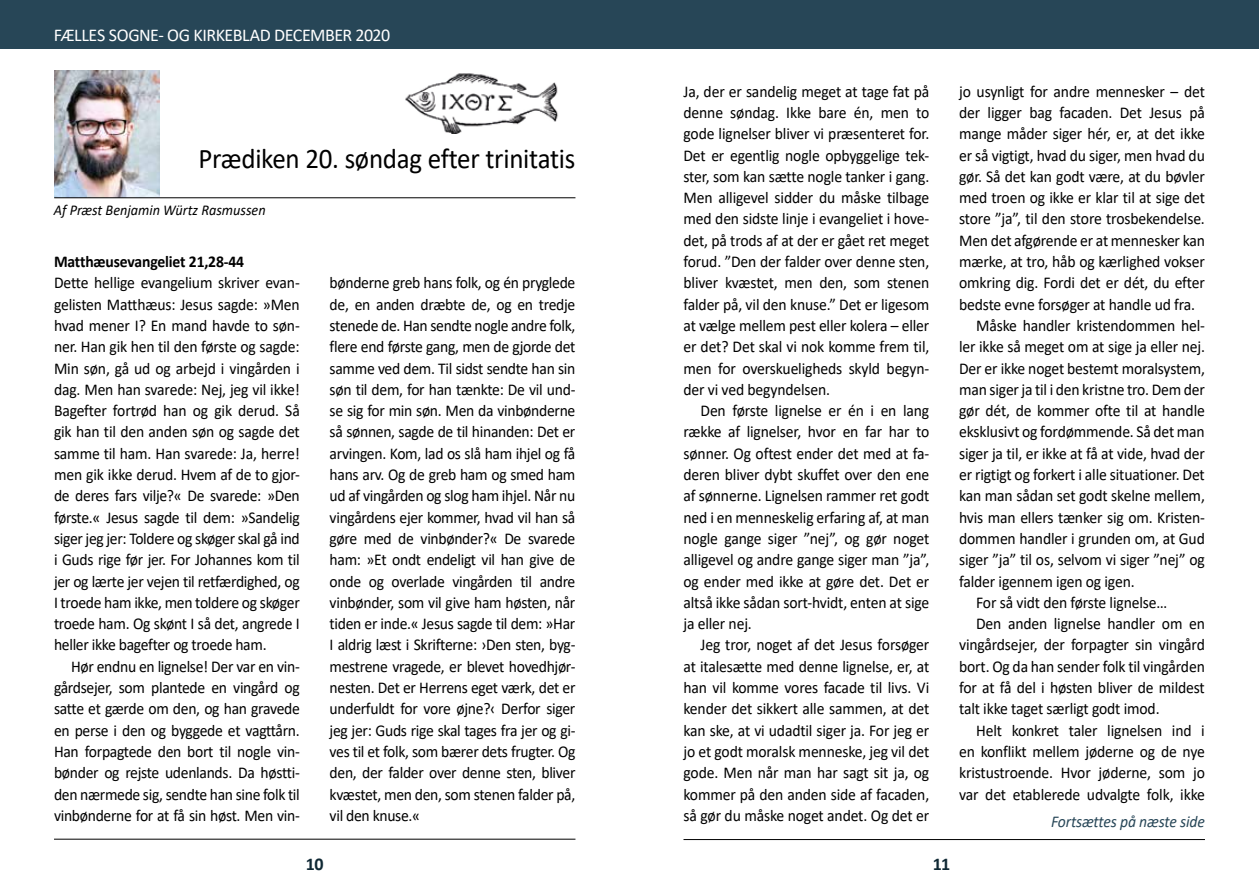
<style>
.page{position:relative;width:1259px;height:893px;background:#fff}
.page>*{position:absolute;margin:0;border:0;box-sizing:border-box;transform-origin:0 0}
.t1{font:28.5px "Calibri";letter-spacing:-.01em;color:#000;scale:.95 1}
.t2{font:18px "Calibri";letter-spacing:-.03em;color:#fff}
.t3{font:700 18px "Calibri";color:#0f2834}
.t4{font:16.5px/21.3px "Calibri";letter-spacing:-.01em;color:#000;text-align:justify;scale:.95 1}
.t5{font:700 16.5px "Calibri";letter-spacing:-.01em;color:#000;scale:.95 1}
.t6{font:italic 16.5px "Calibri";letter-spacing:-.01em;color:#274657;scale:.95 1}
.t7{font:italic 15px "Calibri";color:#000;scale:.95 1}
</style>
<div class="page">
<hr style="left:54px;top:839px;width:521px;height:1px;background:#000">
<hr style="left:683px;top:839px;width:522px;height:1px;background:#000">
<img style="left:405px;top:73px;width:154px;height:60px">
<img style="left:54px;top:70px;width:105px;height:127px">
<hr style="left:54px;top:197px;width:521px;height:1px;background:#000">
<div style="left:617px;top:0;width:642px;height:49px;background:#274657"></div>
<div style="left:0;top:0;width:642px;height:49px;background:#274657"></div>
<p class="t2" style="left:64px;top:18px;width:363px">PRÆDIKEN FRA GUDSTJENESTEN 21. OKTOBER 2019</p>
<p class="t2" style="left:54px;top:23px;width:338px">FÆLLES SOGNE- OG KIRKEBLAD DECEMBER 2020</p>
<h1 class="t1" style="left:198px;top:139px;width:398px">Prædiken 20. søndag efter trinitatis</h1>
<p class="t7" style="left:54px;top:200px;width:224px">Af Præst Benjamin Würtz Rasmussen</p>
<p class="t5" style="left:54px;top:250px;width:202px">Matthæusevangeliet 21,28-44</p>
<p class="t4" style="left:54px;top:272px;width:260px">Dette hellige evangelium skriver evan&shy;gelisten Matthæus: Jesus sagde: »Men hvad mener I? En mand havde to søn&shy;ner. Han gik hen til den første og sagde:<br>Min søn, gå ud og arbejd i vingården i dag. Men han svarede: Nej, jeg vil ikke!<br>Bagefter fortrød han og gik derud. Så gik han til den anden søn og sagde det samme til ham. Han svarede: Ja, herre! men gik ikke derud. Hvem af de to gjor&shy;de deres fars vilje?« De svarede: »Den første.« Jesus sagde til dem: »Sandelig siger jeg jer: Toldere og skøger skal gå ind i Guds rige før jer. For Johannes kom til jer og lærte jer vejen til retfærdighed, og I troede ham ikke, men toldere og skøger troede ham. Og skønt I så det, angrede I heller ikke bagefter og troede ham.</p>
<p class="t4" style="left:54px;top:655px;width:260px;text-indent:17px">Hør endnu en lignelse! Der var en vin&shy;gårdsejer, som plantede en vingård og satte et gærde om den, og han gravede en perse i den og byggede et vagttårn.<br>Han forpagtede den bort til nogle vin&shy;bønder og rejste udenlands. Da høstti&shy;den nærmede sig, sendte han sine folk til vinbønderne for at få sin høst. Men vin-</p>
<p class="t4" style="left:330px;top:272px;width:260px">bønderne greb hans folk, og én pryglede de, en anden dræbte de, og en tredje stenede de. Han sendte nogle andre folk, flere end første gang, men de gjorde det samme ved dem. Til sidst sendte han sin søn til dem, for han tænkte: De vil und&shy;se sig for min søn. Men da vinbønderne så sønnen, sagde de til hinanden: Det er arvingen. Kom, lad os slå ham ihjel og få hans arv. Og de greb ham og smed ham ud af vingården og slog ham ihjel. Når nu vingårdens ejer kommer, hvad vil han så gøre med de vinbønder?« De svarede ham: »Et ondt endeligt vil han give de onde og overlade vingården til andre vinbønder, som vil give ham høsten, når tiden er inde.« Jesus sagde til dem: »Har I aldrig læst i Skrifterne: ›Den sten, byg&shy;mestrene vragede, er blevet hovedhjør&shy;nesten. Det er Herrens eget værk, det er underfuldt for vore øjne?‹ Derfor siger jeg jer: Guds rige skal tages fra jer og gi&shy;ves til et folk, som bærer dets frugter. Og den, der falder over denne sten, bliver kvæstet, men den, som stenen falder på, vil den knuse.«</p>
<p class="t3" style="left:306px;top:851px;width:19px">10</p>
<p class="t4" style="left:683px;top:80px;width:260px">Ja, der er sandelig meget at tage fat på denne søndag. Ikke bare én, men to gode lignelser bliver vi præsenteret for.<br>Det er egentlig nogle opbyggelige tek&shy;ster, som kan sætte nogle tanker i gang.<br>Men alligevel sidder du måske tilbage med den sidste linje i evangeliet i hove&shy;det, på trods af at der er gået ret meget forud. ”Den der falder over denne sten, bliver kvæstet, men den, som stenen falder på, vil den knuse.” Det er ligesom at vælge mellem pest eller kolera – eller er det? Det skal vi nok komme frem til, men for overskueligheds skyld begyn&shy;der vi ved begyndelsen.</p>
<p class="t4" style="left:683px;top:400px;width:260px;text-indent:17px">Den første lignelse er én i en lang række af lignelser, hvor en far har to sønner. Og oftest ender det med at fa&shy;deren bliver dybt skuffet over den ene af sønnerne. Lignelsen rammer ret godt ned i en menneskelig erfaring af, at man nogle gange siger ”nej”, og gør noget alligevel og andre gange siger man ”ja”, og ender med ikke at gøre det. Det er altså ikke sådan sort-hvidt, enten at sige ja eller nej.</p>
<p class="t4" style="left:683px;top:634px;width:260px;text-indent:17px">Jeg tror, noget af det Jesus forsøger at italesætte med denne lignelse, er, at han vil komme vores facade til livs. Vi kender det sikkert alle sammen, at det kan ske, at vi udadtil siger ja. For jeg er jo et godt moralsk menneske, jeg vil det gode. Men når man har sagt sit ja, og kommer på den anden side af facaden, så gør du måske noget andet. Og det er</p>
<p class="t4" style="left:959px;top:80px;width:260px">jo usynligt for andre mennesker – det</p>
<p class="t4" style="left:959px;top:101px;width:260px">der ligger bag facaden. Det Jesus på</p>
<p class="t4" style="left:959px;top:123px;width:260px">mange måder siger hér, er, at det ikke</p>
<p class="t4" style="left:959px;top:144px;width:260px">er så vigtigt, hvad du siger, men hvad du</p>
<p class="t4" style="left:959px;top:165px;width:260px">gør. Så det kan godt være, at du bøvler</p>
<p class="t4" style="left:959px;top:187px;width:260px">med troen og ikke er klar til at sige det</p>
<p class="t4" style="left:959px;top:208px;width:260px">store ”ja”, til den store trosbekendelse.</p>
<p class="t4" style="left:959px;top:229px;width:260px">Men det afgørende er at mennesker kan</p>
<p class="t4" style="left:959px;top:250px;width:260px">mærke, at tro, håb og kærlighed vokser</p>
<p class="t4" style="left:959px;top:272px;width:260px">omkring dig. Fordi det er dét, du efter</p>
<p class="t4" style="left:959px;top:293px;width:250px">bedste evne forsøger at handle ud fra.</p>
<p class="t4" style="left:976px;top:314px;width:242px">Måske handler kristendommen hel-</p>
<p class="t4" style="left:959px;top:336px;width:260px">ler ikke så meget om at sige ja eller nej.</p>
<p class="t4" style="left:959px;top:357px;width:260px">Der er ikke noget bestemt moralsystem,</p>
<p class="t4" style="left:959px;top:378px;width:260px">man siger ja til i den kristne tro. Dem der</p>
<p class="t4" style="left:959px;top:400px;width:260px">gør dét, de kommer ofte til at handle</p>
<p class="t4" style="left:959px;top:421px;width:260px">eksklusivt og fordømmende. Så det man</p>
<p class="t4" style="left:959px;top:442px;width:260px">siger ja til, er ikke at få at vide, hvad der</p>
<p class="t4" style="left:959px;top:463px;width:260px">er rigtigt og forkert i alle situationer. Det</p>
<p class="t4" style="left:959px;top:485px;width:260px">kan man sådan set godt skelne mellem,</p>
<p class="t4" style="left:959px;top:506px;width:260px">hvis man ellers tænker sig om. Kristen-</p>
<p class="t4" style="left:959px;top:527px;width:260px">dommen handler i grunden om, at Gud</p>
<p class="t4" style="left:959px;top:549px;width:260px">siger ”ja” til os, selvom vi siger ”nej” og</p>
<p class="t4" style="left:959px;top:570px;width:186px">falder igennem igen og igen.</p>
<p class="t4" style="left:976px;top:591px;width:203px">For så vidt den første lignelse…</p>
<p class="t4" style="left:976px;top:613px;width:242px">Den anden lignelse handler om en</p>
<p class="t4" style="left:959px;top:634px;width:260px">vingårdsejer, der forpagter sin vingård</p>
<p class="t4" style="left:959px;top:655px;width:260px">bort. Og da han sender folk til vingården</p>
<p class="t4" style="left:959px;top:676px;width:260px">for at få del i høsten bliver de mildest</p>
<p class="t4" style="left:959px;top:698px;width:212px">talt ikke taget særligt godt imod.</p>
<p class="t4" style="left:976px;top:719px;width:242px">Helt konkret taler lignelsen ind i</p>
<p class="t4" style="left:959px;top:740px;width:260px">en konflikt mellem jøderne og de nye</p>
<p class="t4" style="left:959px;top:762px;width:260px">kristustroende. Hvor jøderne, som jo</p>
<p class="t4" style="left:959px;top:783px;width:260px">var det etablerede udvalgte folk, ikke</p>
<p class="t6" style="left:1051px;top:810px;width:163px">Fortsættes på næste side</p>
<p class="t3" style="left:932px;top:852px;width:19px">11</p>
</div>
